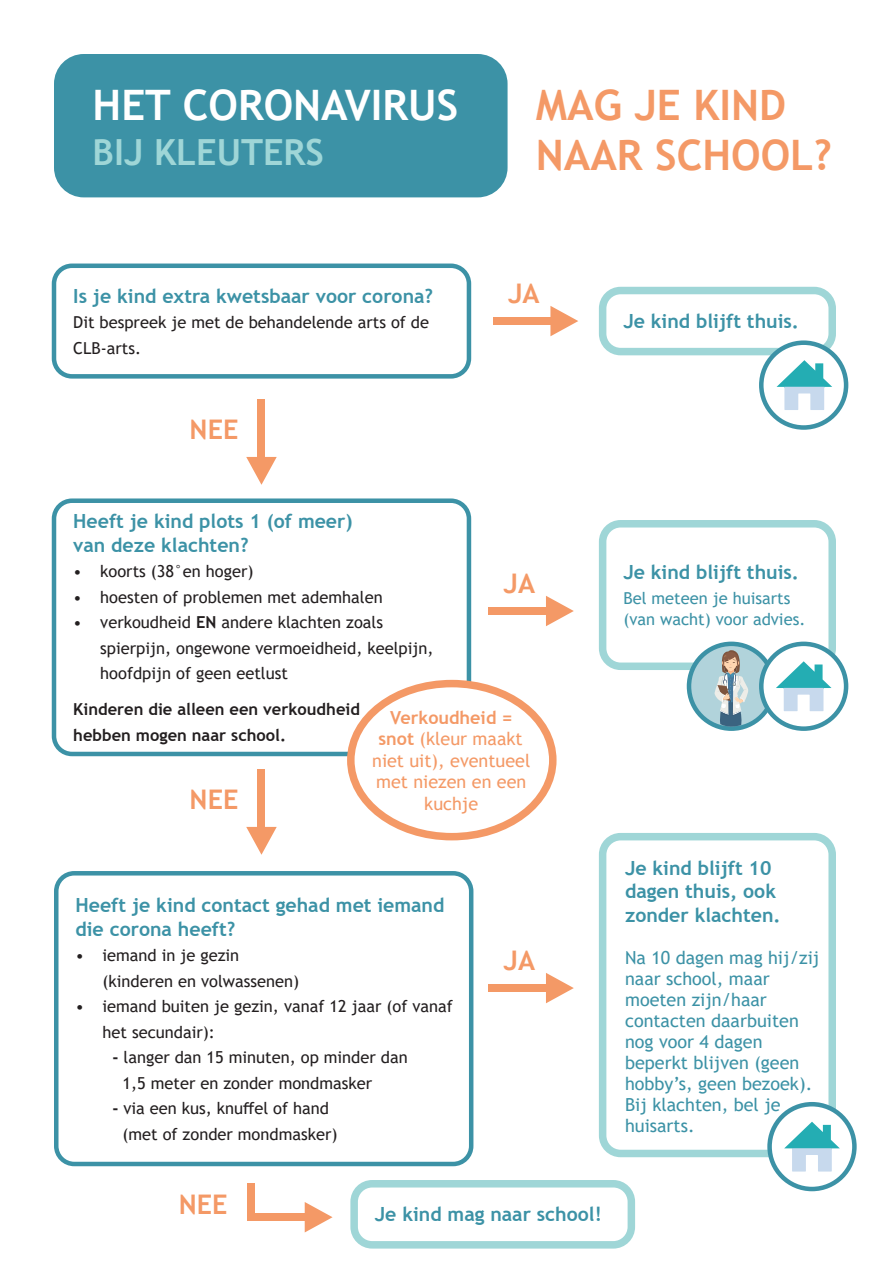
<style>
.page{position:relative;width:893px;height:1263px;background:#fff}
.page>*{position:absolute;margin:0;border:0;box-sizing:border-box;transform-origin:0 0}
.t1{font:700 42px "Trebuchet MS";color:#f49966}
.t2{font:700 42px "Trebuchet MS";color:#fff}
.t3{font:700 36px "Trebuchet MS";color:#9fd6d7}
.t4{font:700 27px "Trebuchet MS";color:#f49966}
.t5{font:700 19.5px/23.4px "Trebuchet MS";color:#3c92a6}
.t6{font:18px/21px "Trebuchet MS";color:#3c92a6}
.t7{font:18px/21.6px "Trebuchet MS";color:#f49966;text-align:center}
.t8{font:16.5px/25.5px "Trebuchet MS";color:#231f20}
.t9{font:700 16.5px "Trebuchet MS";color:#231f20}
.t10{font:16.5px/21px "Trebuchet MS";color:#3c92a6}
.s1{font-weight:700}
</style>
<div class="page">
<div style="left:54px;top:54px;width:454px;height:143px;background:#3c92a6;border-radius:30px"></div>
<div style="left:52px;top:263px;width:419px;height:116px;border:4px solid #3c92a6;border-radius:18px"></div>
<div style="left:493px;top:317px;width:57px;height:8px;background:#f49966"></div>
<svg style="left:550px;top:306px;width:28px;height:30px"></svg>
<div style="left:257px;top:400px;width:8px;height:57px;background:#f49966"></div>
<svg style="left:246px;top:457px;width:31px;height:28px"></svg>
<div style="left:599px;top:287px;width:237px;height:68px;border:8px solid #9fd6d7;border-radius:18px"></div>
<div style="left:52px;top:498px;width:419px;height:258px;border:4px solid #3c92a6;border-radius:18px"></div>
<div style="left:489px;top:607px;width:57px;height:8px;background:#f49966"></div>
<svg style="left:546px;top:596px;width:28px;height:30px"></svg>
<div style="left:599px;top:520px;width:237px;height:150px;border:8px solid #9fd6d7;border-radius:18px"></div>
<div style="left:351px;top:684px;width:202px;height:153px;background:#fff;border-radius:50%"></div>
<div style="left:347px;top:680px;width:210px;height:160px;border:8px solid #f49966;border-radius:50%"></div>
<div style="left:257px;top:770px;width:8px;height:57px;background:#f49966"></div>
<svg style="left:246px;top:827px;width:31px;height:28px"></svg>
<svg style="left:761px;top:343px;width:85px;height:84px"></svg>
<div style="left:759px;top:340px;width:89px;height:90px;border:4px solid #3c92a6;border-radius:50%"></div>
<svg style="left:689px;top:644px;width:85px;height:85px;background:#a1cad3"></svg>
<div style="left:687px;top:642px;width:89px;height:89px;border:4px solid #3c92a6;border-radius:50%"></div>
<svg style="left:761px;top:644px;width:85px;height:85px"></svg>
<div style="left:759px;top:642px;width:89px;height:89px;border:4px solid #3c92a6;border-radius:50%"></div>
<div style="left:489px;top:984px;width:57px;height:8px;background:#f49966"></div>
<svg style="left:546px;top:973px;width:28px;height:30px"></svg>
<div style="left:599px;top:833px;width:237px;height:324px;border:8px solid #9fd6d7;border-radius:18px"></div>
<div style="left:247px;top:1184px;width:8px;height:37px;background:#f49966"></div>
<div style="left:350px;top:1180px;width:285px;height:68px;border:8px solid #9fd6d7;border-radius:18px"></div>
<div style="left:248px;top:1213px;width:57px;height:8px;background:#f49966"></div>
<svg style="left:305px;top:1202px;width:28px;height:30px"></svg>
<svg style="left:776px;top:360px;width:56px;height:50px"></svg>
<svg style="left:776px;top:661px;width:55px;height:50px"></svg>
<svg style="left:714px;top:649px;width:34px;height:80px;background:#a4b5b8"></svg>
<svg style="left:770px;top:1104px;width:84px;height:85px"></svg>
<div style="left:767px;top:1102px;width:90px;height:89px;border:4px solid #3c92a6;border-radius:50%"></div>
<svg style="left:784px;top:1122px;width:56px;height:49px"></svg>
<div style="left:54px;top:871px;width:419px;height:295px;border:4px solid #3c92a6;border-radius:18px"></div>
<p class="t2" style="left:93px;top:79px;width:367px">HET CORONAVIRUS</p>
<p class="t3" style="left:93px;top:129px;width:233px">BIJ KLEUTERS</p>
<p class="t5" style="left:73px;top:284px;width:361px">Is je kind extra kwetsbaar voor corona?</p>
<p class="t8" style="left:73px;top:309px;width:357px">Dit bespreek je met de behandelende arts of de<br>CLB-arts.</p>
<p class="t4" style="left:190px;top:412px;width:50px">NEE</p>
<p class="t1" style="left:536px;top:79px;width:252px">MAG JE KIND</p>
<p class="t1" style="left:536px;top:129px;width:298px">NAAR SCHOOL?</p>
<p class="t4" style="left:508px;top:277px;width:33px">JA</p>
<p class="t5" style="left:623px;top:310px;width:177px">Je kind blijft thuis.</p>
<p class="t5" style="left:73px;top:510px;width:281px">Heeft je kind plots 1 (of meer)</p>
<p class="t5" style="left:73px;top:533px;width:177px">van deze klachten?</p>
<p class="t8" style="left:73px;top:558px;width:182px">• koorts (38°en hoger)</p>
<p class="t8" style="left:73px;top:584px;width:311px">• hoesten of problemen met ademhalen</p>
<p class="t8" style="left:100px;top:609px;width:335px;text-indent:-27px">• verkoudheid <span class="s1">EN</span> andere klachten zoals spierpijn, ongewone vermoeidheid, keelpijn, hoofdpijn of geen eetlust</p>
<p class="t9" style="left:73px;top:699px;width:288px">Kinderen die alleen een verkoudheid</p>
<p class="t9" style="left:73px;top:724px;width:214px">hebben mogen naar school.</p>
<p class="t4" style="left:504px;top:567px;width:33px">JA</p>
<p class="t7" style="left:372px;top:706px;width:160px"><span class="s1">Verkoudheid = snot</span> (kleur maakt niet uit), eventueel met niezen en een</p>
<p class="t4" style="left:190px;top:782px;width:50px">NEE</p>
<p class="t7" style="left:424px;top:793px;width:56px">kuchje</p>
<p class="t5" style="left:76px;top:893px;width:370px">Heeft je kind contact gehad met iemand die corona heeft?</p>
<p class="t8" style="left:103px;top:942px;width:198px;text-indent:-27px">• iemand in je gezin (kinderen en volwassenen)</p>
<p class="t8" style="left:103px;top:993px;width:352px;text-indent:-27px">• iemand buiten je gezin, vanaf 12 jaar (of vanaf het secundair):</p>
<p class="t8" style="left:122px;top:1044px;width:287px;text-indent:-10px"><span class="s1">-</span> langer dan 15 minuten, op minder dan<br>1,5 meter en zonder mondmasker</p>
<p class="t8" style="left:122px;top:1095px;width:217px;text-indent:-10px"><span class="s1">-</span> via een kus, knuffel of hand (met of zonder mondmasker)</p>
<p class="t4" style="left:504px;top:944px;width:33px">JA</p>
<p class="t4" style="left:179px;top:1187px;width:50px">NEE</p>
<p class="t5" style="left:375px;top:1203px;width:228px">Je kind mag naar school!</p>
<p class="t5" style="left:623px;top:560px;width:177px">Je kind blijft thuis.</p>
<p class="t10" style="left:623px;top:588px;width:184px">Bel meteen je huisarts (van wacht) voor advies.</p>
<p class="t5" style="left:625px;top:856px;width:157px">Je kind blijft 10 dagen thuis, ook zonder klachten.</p>
<p class="t6" style="left:625px;top:946px;width:196px">Na 10 dagen mag hij/zij naar school, maar moeten zijn/haar contacten daarbuiten nog voor 4 dagen beperkt blijven (geen hobby’s, geen bezoek).<br>Bij klachten, bel je huisarts.</p>
</div>
